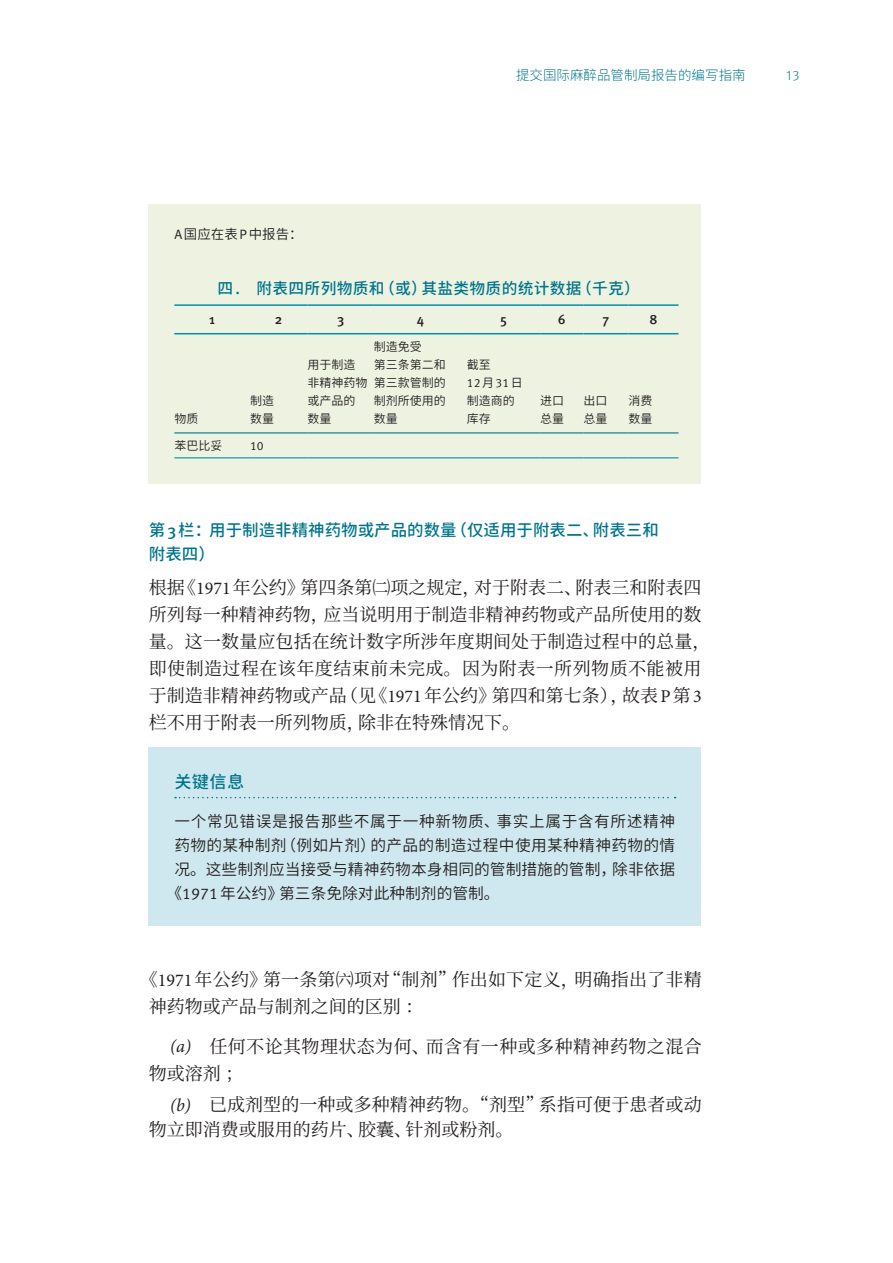
<style>
.page{position:relative;width:893px;height:1263px;background:#fff}
.page>*{position:absolute;margin:0;border:0;box-sizing:border-box;transform-origin:0 0}
.copy{font:18px/27px "Source Han Serif CN";color:#231f20}
.copy_a_b_c__last{font:18px/25.5px "Source Han Serif CN";letter-spacing:.005em;color:#231f20}
.copy_a_b_c{font:18px/27px "Source Han Serif CN";letter-spacing:.025em;color:#231f20}
.Box_head{font:17.25px "Resource Han Rounded CN Medium";color:#00758c}
.Head_C{font:16.5px/24px "Resource Han Rounded CN Medium";color:#00758c}
.Box_copy_new{font:15.75px "Resource Han Rounded CN Normal";letter-spacing:.02em;color:#231f20}
.Box_copy_new-2{font:15.75px "Resource Han Rounded CN Normal";color:#231f20}
.Box_head_2_centred{font:15.75px "Resource Han Rounded CN Medium";letter-spacing:.02em;color:#00758c}
.t1{font:13.5px "Resource Han Rounded CN Light";color:#00758c}
.copy-2{font:13.5px "Resource Han Rounded CN Normal";color:#231f20}
.table_header_in_box{font:500 13.5px "Meta OT";color:#231f20}
.tab_text_with_hypen_8pt{font:12px/18px "Resource Han Rounded CN Normal";color:#231f20}
.tab_text_with_hypen_8pt-2{font:12px "Meta OT Norm";color:#231f20}
.s1{font-family:"Meta OT";font-weight:300}
.s2{font-family:"Meta OT Norm"}
.s3{font-family:"Meta OT";font-weight:500}
.s4{font-family:"Minion Pro"}
.s5{font-family:"Minion Pro";font-style:italic}
</style>
<div class="page">
<div style="left:149px;top:204px;width:552px;height:280px;background:#edf2e1"></div>
<hr style="left:174px;top:432px;width:76px;height:1px;background:#00758c">
<hr style="left:250px;top:432px;width:57px;height:1px;background:#00758c">
<hr style="left:307px;top:432px;width:67px;height:1px;background:#00758c">
<hr style="left:174px;top:304px;width:76px;height:2px;background:#0090ab">
<hr style="left:250px;top:304px;width:57px;height:2px;background:#0090ab">
<hr style="left:307px;top:304px;width:67px;height:2px;background:#0090ab">
<hr style="left:374px;top:304px;width:93px;height:2px;background:#0090ab">
<hr style="left:467px;top:304px;width:73px;height:2px;background:#0090ab">
<hr style="left:540px;top:304px;width:44px;height:2px;background:#0090ab">
<hr style="left:584px;top:304px;width:44px;height:2px;background:#0090ab">
<hr style="left:628px;top:304px;width:51px;height:2px;background:#0090ab">
<hr style="left:174px;top:333px;width:76px;height:1px;background:#0090ab">
<hr style="left:250px;top:333px;width:57px;height:1px;background:#0090ab">
<hr style="left:307px;top:333px;width:67px;height:1px;background:#0090ab">
<hr style="left:374px;top:333px;width:93px;height:1px;background:#0090ab">
<hr style="left:467px;top:333px;width:73px;height:1px;background:#0090ab">
<hr style="left:540px;top:333px;width:44px;height:1px;background:#0090ab">
<hr style="left:584px;top:333px;width:44px;height:1px;background:#0090ab">
<hr style="left:628px;top:333px;width:51px;height:1px;background:#0090ab">
<hr style="left:374px;top:432px;width:93px;height:1px;background:#00758c">
<hr style="left:174px;top:457px;width:76px;height:1px;background:#0090ab">
<hr style="left:250px;top:457px;width:57px;height:1px;background:#0090ab">
<hr style="left:307px;top:457px;width:67px;height:1px;background:#0090ab">
<hr style="left:374px;top:457px;width:93px;height:1px;background:#0090ab">
<hr style="left:467px;top:457px;width:73px;height:1px;background:#0090ab">
<hr style="left:540px;top:457px;width:44px;height:1px;background:#0090ab">
<hr style="left:584px;top:457px;width:44px;height:1px;background:#0090ab">
<hr style="left:628px;top:457px;width:51px;height:1px;background:#0090ab">
<hr style="left:467px;top:432px;width:73px;height:1px;background:#00758c">
<hr style="left:540px;top:432px;width:44px;height:1px;background:#00758c">
<hr style="left:584px;top:432px;width:44px;height:1px;background:#00758c">
<hr style="left:628px;top:432px;width:51px;height:1px;background:#00758c">
<div style="left:149px;top:748px;width:552px;height:178px;background:#cfe7ee"></div>
<svg style="left:175px;top:797px;width:501px;height:1px"></svg>
<p class="t1" style="left:516px;top:67px;width:285px">提交国际麻醉品管制局报告的编写指南　　　<span class="s1">13</span></p>
<p class="copy-2" style="left:174px;top:227px;width:130px"><span class="s2">A</span>国应在表<span class="s2">P</span>中报告：</p>
<p class="Box_head_2_centred" style="left:217px;top:279px;width:424px">四<span class="s3">.</span>　附表四所列物质和（或）其盐类物质的统计数据（千克）</p>
<p class="table_header_in_box" style="left:209px;top:310px;width:7px">1</p>
<p class="table_header_in_box" style="left:275px;top:310px;width:9px">2</p>
<p class="table_header_in_box" style="left:337px;top:310px;width:9px">3</p>
<p class="table_header_in_box" style="left:417px;top:310px;width:9px">4</p>
<p class="table_header_in_box" style="left:500px;top:310px;width:9px">5</p>
<p class="table_header_in_box" style="left:558px;top:310px;width:9px">6</p>
<p class="table_header_in_box" style="left:603px;top:310px;width:8px">7</p>
<p class="table_header_in_box" style="left:649px;top:310px;width:10px">8</p>
<p class="tab_text_with_hypen_8pt" style="left:174px;top:410px;width:25px">物质</p>
<p class="tab_text_with_hypen_8pt" style="left:250px;top:392px;width:25px">制造数量</p>
<p class="tab_text_with_hypen_8pt" style="left:174px;top:437px;width:49px">苯巴比妥</p>
<p class="tab_text_with_hypen_8pt-2" style="left:250px;top:439px;width:15px">10</p>
<p class="tab_text_with_hypen_8pt" style="left:374px;top:338px;width:73px">制造免受<br>第三条第二和第三款管制的制剂所使用的数量</p>
<p class="tab_text_with_hypen_8pt" style="left:307px;top:356px;width:61px">用于制造非精神药物或产品的数量</p>
<p class="tab_text_with_hypen_8pt" style="left:467px;top:356px;width:57px">截至<br><span class="s2">12</span>月<span class="s2">31</span>日制造商的库存</p>
<p class="tab_text_with_hypen_8pt" style="left:540px;top:392px;width:25px">进口总量</p>
<p class="tab_text_with_hypen_8pt" style="left:584px;top:392px;width:25px">出口总量</p>
<p class="tab_text_with_hypen_8pt" style="left:628px;top:392px;width:25px">消费数量</p>
<p class="Head_C" style="left:149px;top:518px;width:511px">第<span class="s3">3</span>栏：用于制造非精神药物或产品的数量（仅适用于附表二、附表三和附表四）</p>
<p class="copy" style="left:149px;top:574px;width:563px">根据《<span class="s4">1971</span>年公约》第四条第㈡项之规定，对于附表二、附表三和附表四所列每一种精神药物，应当说明用于制造非精神药物或产品所使用的数量。这一数量应包括在统计数字所涉年度期间处于制造过程中的总量，即使制造过程在该年度结束前未完成。因为附表一所列物质不能被用于制造非精神药物或产品（见《<span class="s4">1971</span>年公约》第四和第七条），故表<span class="s4">P</span>第<span class="s4">3</span>栏不用于附表一所列物质，除非在特殊情况下。</p>
<p class="Box_head" style="left:174px;top:772px;width:72px">关键信息</p>
<p class="Box_copy_new" style="left:174px;top:812px;width:502px">一个常见错误是报告那些不属于一种新物质、事实上属于含有所述精神</p>
<p class="Box_copy_new" style="left:174px;top:836px;width:503px">药物的某种制剂（例如片剂）的产品的制造过程中使用某种精神药物的情</p>
<p class="Box_copy_new-2" style="left:174px;top:860px;width:502px">况。这些制剂应当接受与精神药物本身相同的管制措施的管制，除非依据</p>
<p class="Box_copy_new-2" style="left:166px;top:884px;width:335px">《<span class="s2">1971</span>年公约》第三条免除对此种制剂的管制。</p>
<p class="copy" style="left:149px;top:966px;width:554px;text-indent:-9px">《<span class="s4">1971</span>年公约》第一条第㈥项对“制剂”作出如下定义，明确指出了非精神药物或产品与制剂之间的区别：</p>
<p class="copy_a_b_c" style="left:149px;top:1033px;width:554px;text-indent:21px"><span class="s5">(a)</span>　任何不论其物理状态为何、而含有一种或多种精神药物之混合物或溶剂；</p>
<p class="copy_a_b_c__last" style="left:149px;top:1092px;width:554px;text-indent:21px"><span class="s5">(b)</span>　已成剂型的一种或多种精神药物。“剂型”系指可便于患者或动物立即消费或服用的药片、胶囊、针剂或粉剂。</p>
</div>
